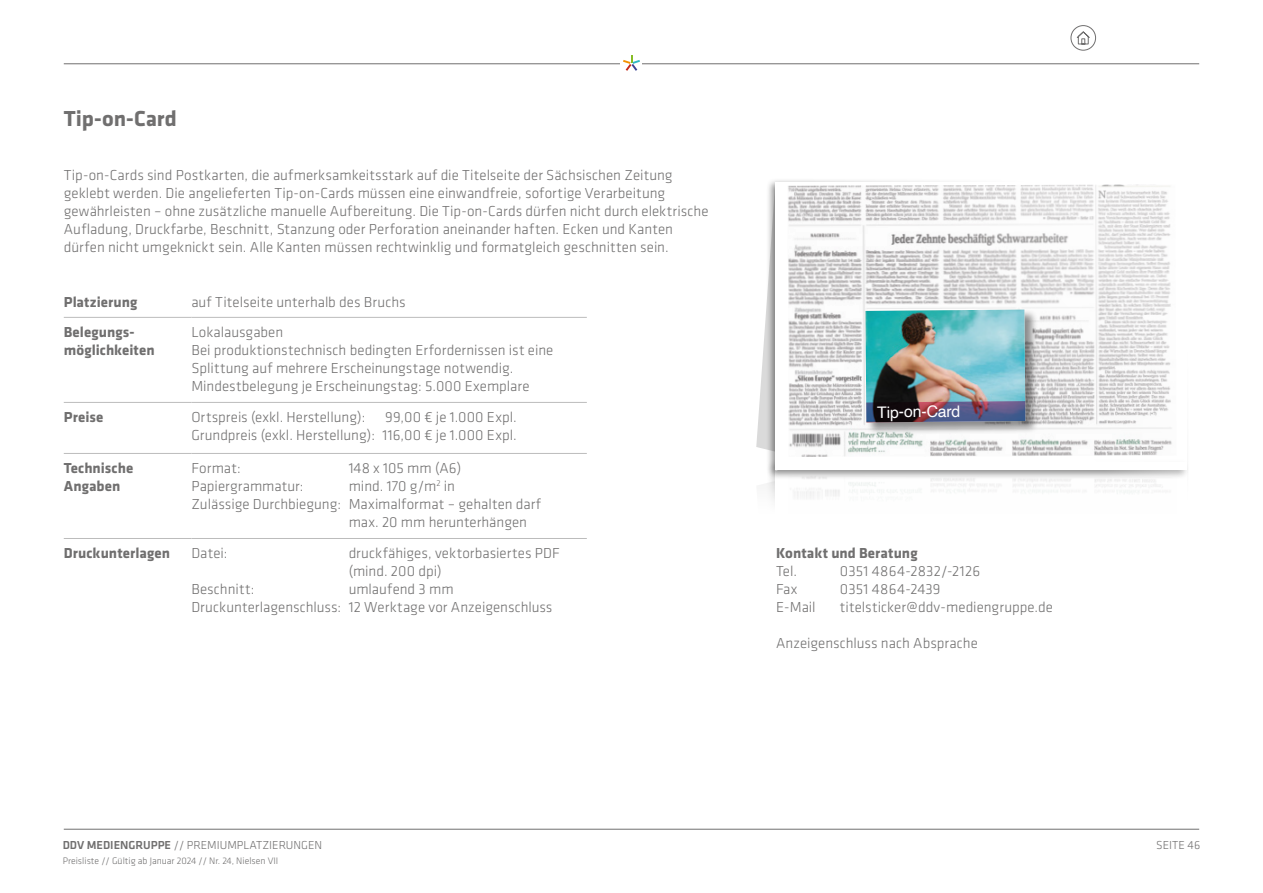
<style>
.page{position:relative;width:1263px;height:893px;background:#fff}
.page>*{position:absolute;margin:0;border:0;box-sizing:border-box;transform-origin:0 0}
.t1{font:700 22.5px "Klavika Basic";color:#706f6f}
.t2{font:15.9px "Helvetica";color:#fff}
.Text{font:300 15px/18px "Klavika Basic";color:#706f6f}
.Text_Fett{font:700 15px/18px "Klavika Basic";letter-spacing:.005em;color:#706f6f}
.F_Subhead{font:300 15px "Klavika Basic";letter-spacing:.005em;color:#706f6f}
.t3{font:300 12px "Klavika Basic";color:#706f6f}
.t4{font:300 9.75px "Klavika Basic";color:#706f6f}
.s1{font-weight:500}
</style>
<div class="page">
<hr style="left:64px;top:64px;width:1135px;height:1px;background:#706f6f">
<div style="left:621px;top:61px;width:21px;height:7px;background:#fff"></div>
<svg style="left:623px;top:55px;width:17px;height:16px"></svg>
<hr style="left:64px;top:829px;width:1135px;height:1px;background:#706f6f">
<div style="left:1071px;top:25px;width:25px;height:25px;border:1px solid #706f6f;border-radius:50%"></div>
<svg style="left:1076px;top:31px;width:14px;height:13px"></svg>
<hr style="left:64px;top:317px;width:127px;height:1px;background:#bcbcbc">
<hr style="left:191px;top:317px;width:396px;height:1px;background:#bcbcbc">
<hr style="left:64px;top:402px;width:127px;height:1px;background:#bcbcbc">
<hr style="left:191px;top:402px;width:396px;height:1px;background:#bcbcbc">
<hr style="left:64px;top:453px;width:127px;height:1px;background:#bcbcbc">
<hr style="left:191px;top:453px;width:396px;height:1px;background:#bcbcbc">
<hr style="left:64px;top:538px;width:127px;height:1px;background:#bcbcbc">
<hr style="left:191px;top:538px;width:396px;height:1px;background:#bcbcbc">
<svg style="left:756px;top:330px;width:9px;height:119px"></svg>
<div style="left:765px;top:178px;width:425px;height:302px;background:#000;opacity:.45"></div>
<div style="left:775px;top:182px;width:411px;height:288px;background:#fff"></div>
<img style="left:788px;top:184px;width:384px;height:273px">
<div style="left:865px;top:309px;width:174px;height:126px;background:#000;opacity:.44"></div>
<img style="left:865px;top:310px;width:160px;height:112px">
<p class="t1" style="left:64px;top:102px;width:115px">Tip-on-Card</p>
<p class="Text" style="left:64px;top:166px;width:646px">Tip-on-Cards sind Postkarten, die aufmerksamkeitsstark auf die Titelseite der Sächsischen Zeitung geklebt werden. Die angelieferten Tip-on-Cards müssen eine einwandfreie, sofortige Verarbeitung gewährleisten – ohne zusätzliche manuelle Aufbereitung. Die Tip-on-Cards dürfen nicht durch elektrische Aufladung, Druckfarbe, Beschnitt, Stanzung oder Perforation aneinander haften. Ecken und Kanten dürfen nicht umgeknickt sein. Alle Kanten müssen rechtwinklig und formatgleich geschnitten sein.</p>
<p class="Text_Fett" style="left:64px;top:293px;width:75px">Platzierung</p>
<p class="F_Subhead" style="left:191px;top:293px;width:216px">auf Titelseite unterhalb des Bruchs</p>
<p class="Text_Fett" style="left:64px;top:322px;width:92px">Belegungs&shy;möglichkeiten</p>
<p class="Text" style="left:191px;top:323px;width:93px">Lokalausgaben</p>
<p class="Text" style="left:191px;top:341px;width:364px">Bei produktionstechnisch bedingten Erfordernissen ist eine<br>Splittung auf mehrere Erscheinungstage notwendig.</p>
<p class="Text" style="left:191px;top:377px;width:340px">Mindestbelegung je Erscheinungstag: 5.000 Exemplare</p>
<p class="Text_Fett" style="left:64px;top:407px;width:41px">Preise</p>
<p class="Text" style="left:191px;top:408px;width:176px">Ortspreis (exkl. Herstellung):</p>
<p class="Text" style="left:385px;top:408px;width:133px">99,00 € je 1.000 Expl.</p>
<p class="Text" style="left:191px;top:426px;width:327px">Grundpreis (exkl. Herstellung): 116,00 € je 1.000 Expl.</p>
<p class="Text_Fett" style="left:64px;top:459px;width:71px">Technische</p>
<p class="Text_Fett" style="left:64px;top:477px;width:58px">Angaben</p>
<p class="Text" style="left:191px;top:459px;width:51px">Format:</p>
<p class="Text" style="left:349px;top:459px;width:114px">148 x 105 mm (A6)</p>
<p class="Text" style="left:191px;top:477px;width:114px">Papiergrammatur:</p>
<p class="Text" style="left:349px;top:477px;width:108px">mind. 170 g/m<sup>2</sup> in</p>
<p class="Text" style="left:349px;top:495px;width:194px;text-indent:-157px">Zulässige Durchbiegung: Maximalformat – gehalten darf max. 20 mm herunterhängen</p>
<p class="Text_Fett" style="left:64px;top:544px;width:108px">Druckunterlagen</p>
<p class="Text" style="left:191px;top:544px;width:38px">Datei:</p>
<p class="Text" style="left:349px;top:544px;width:213px">druckfähiges, vektorbasiertes PDF</p>
<p class="Text" style="left:349px;top:562px;width:95px">(mind. 200 dpi)</p>
<p class="Text" style="left:191px;top:580px;width:65px">Beschnitt:</p>
<p class="Text" style="left:349px;top:580px;width:107px">umlaufend 3 mm</p>
<p class="Text" style="left:191px;top:598px;width:363px">Druckunterlagenschluss: 12 Werktage vor Anzeigenschluss</p>
<p class="t2" style="left:877px;top:399px;width:85px">Tip-on-Card</p>
<p class="Text_Fett" style="left:776px;top:543px;width:143px">Kontakt und Beratung</p>
<p class="Text" style="left:776px;top:562px;width:22px">Tel.</p>
<p class="Text" style="left:840px;top:562px;width:142px">0351 4864-2832/-2126</p>
<p class="Text" style="left:776px;top:580px;width:23px">Fax</p>
<p class="Text" style="left:840px;top:580px;width:102px">0351 4864-2439</p>
<p class="Text" style="left:776px;top:598px;width:41px">E-Mail</p>
<p class="Text" style="left:840px;top:598px;width:215px">titelsticker@ddv-mediengruppe.de</p>
<p class="Text" style="left:776px;top:634px;width:203px">Anzeigenschluss nach Absprache</p>
<p class="t3" style="left:63px;top:838px;width:261px"><span class="s1">DDV MEDIENGRUPPE</span> // PREMIUMPLATZIERUNGEN</p>
<p class="t3" style="left:1156px;top:838px;width:45px">SEITE 46</p>
<p class="t4" style="left:63px;top:855px;width:217px">Preisliste // Gültig ab Januar 2024 // Nr. 24, Nielsen VII</p>
</div>
